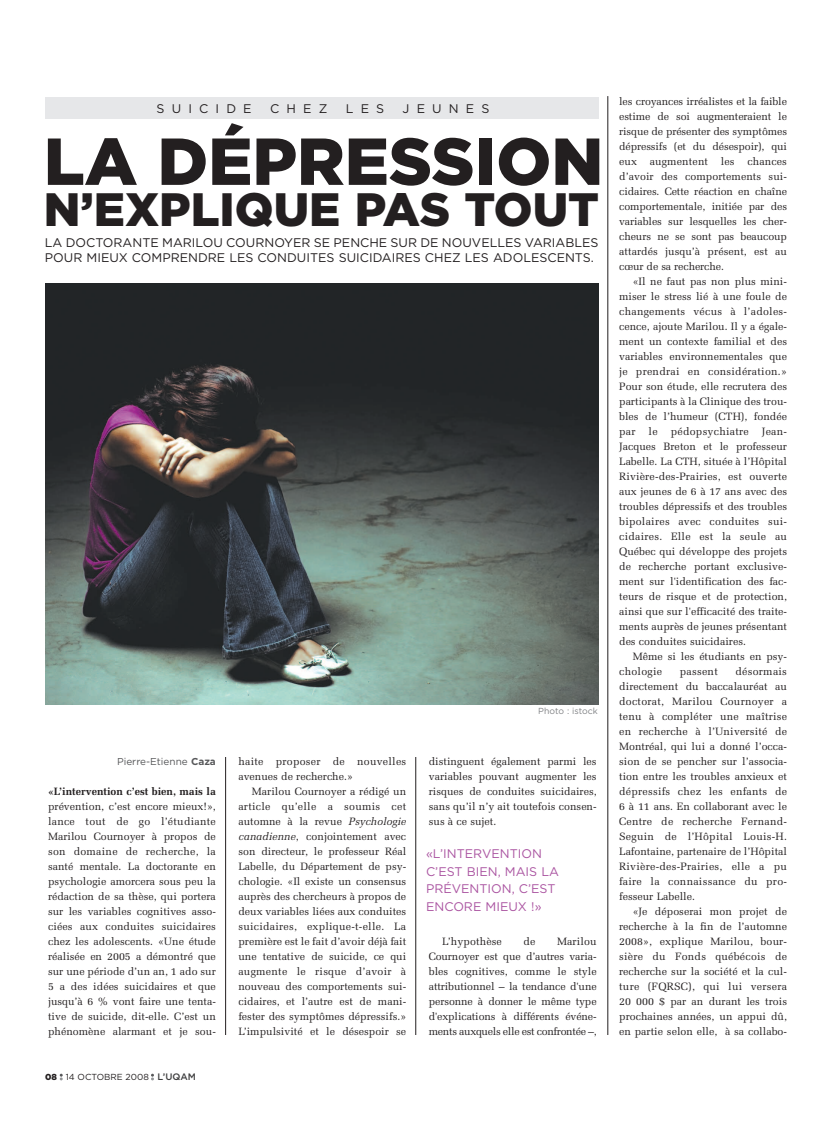
<style>
.page{position:relative;width:833px;height:1125px;background:#fff}
.page>*{position:absolute;margin:0;border:0;box-sizing:border-box;transform-origin:0 0}
.t1{font:900 66.25px "Gotham";color:#231f20}
.t2{font:900 46.75px "Gotham";color:#231f20}
.t3{font:12.5px/15px "Gotham";color:#231f20}
.t4{font:12.5px/17.5px "Gotham";color:#aa54a1}
.t5{font:12.5px "Gotham";letter-spacing:.57em;color:#231f20}
.t6{font:10.62px/15px "Melior";color:#231f20;text-align:justify}
.t7{font:10.62px/15px "Melior";letter-spacing:.02em;color:#231f20}
.t8{font:700 10.62px "Melior";color:#231f20}
.t9{font:10px "Gotham";color:#57585a}
.t10{font:8.75px "Gotham";color:#231f20}
.t11{font:8.75px "Gotham";color:#808285}
.s1{font-weight:700}
.s2{font-weight:900}
.s3{font-weight:500;font-size:9.38px;color:#3e3e3f}
.s4{font-style:italic}
</style>
<div class="page">
<svg style="left:60px;top:1074px;width:3px;height:6px"></svg>
<svg style="left:151px;top:1074px;width:3px;height:6px"></svg>
<hr style="left:225px;top:757px;width:1px;height:278px;background:#231f20">
<hr style="left:607px;top:96px;width:1px;height:939px;background:#231f20">
<hr style="left:415px;top:757px;width:1px;height:278px;background:#231f20">
<img style="left:45px;top:284px;width:553px;height:421px">
<div style="left:45px;top:97px;width:553px;height:21px;background:#e6e7e9"></div>
<p class="t5" style="left:157px;top:104px;width:97px">SUICIDE</p>
<p class="t3" style="left:270px;top:102px;width:59px">CHEZ</p>
<p class="t3" style="left:346px;top:102px;width:40px">LES</p>
<p class="t3" style="left:402px;top:102px;width:88px">JEUNES</p>
<h1 class="t1" style="left:44px;top:137px;width:561px">LA DÉPRESSION</h1>
<h2 class="t2" style="left:44px;top:192px;width:557px">N’EXPLIQUE PAS TOUT</h2>
<p class="t3" style="left:45px;top:236px;width:555px">LA DOCTORANTE MARILOU COURNOYER SE PENCHE SUR DE NOUVELLES VARIABLES<br>POUR MIEUX COMPRENDRE LES CONDUITES SUICIDAIRES CHEZ LES ADOLESCENTS.</p>
<p class="t9" style="left:117px;top:758px;width:100px">Pierre-Etienne <span class="s1">Caza</span></p>
<p class="t8" style="left:48px;top:787px;width:169px">«L’intervention c’est bien, mais la</p>
<p class="t6" style="left:48px;top:800px;width:169px">prévention, c’est encore mieux!», lance tout de go l’étudiante Marilou Cournoyer à propos de son domaine de recherche, la santé mentale. La doctorante en psychologie amorcera sous peu la rédaction de sa thèse, qui portera sur les variables cognitives asso&shy;ciées aux conduites suicidaires chez les adolescents. «Une étude réalisée en 2005 a démontré que sur une période d’un an, 1 ado sur 5 a des idées suicidaires et que jusqu’à 6 % vont faire une tenta&shy;tive de suicide, dit-elle. C’est un phénomène alarmant et je sou-</p>
<p class="t10" style="left:45px;top:1074px;width:152px"><span class="s2">08</span> 14 OCTOBRE 2008 <span class="s3">L’UQAM</span></p>
<p class="t7" style="left:238px;top:755px;width:169px">haite proposer de nouvelles avenues de recherche.»</p>
<p class="t6" style="left:238px;top:785px;width:169px;text-indent:14px">Marilou Cournoyer a rédigé un article qu’elle a soumis cet automne à la revue <span class="s4">Psychologie canadienne</span>, conjointement avec son directeur, le professeur Réal Labelle, du Département de psy&shy;chologie. «Il existe un consensus auprès des chercheurs à propos de deux variables liées aux conduites suicidaires, explique-t-elle. La première est le fait d’avoir déjà fait une tentative de suicide, ce qui augmente le risque d’avoir à nouveau des comportements sui&shy;cidaires, et l’autre est de mani&shy;fester des symptômes dépressifs.» L’impulsivité et le désespoir se</p>
<p class="t11" style="left:538px;top:707px;width:61px">Photo : istock</p>
<p class="t6" style="left:429px;top:755px;width:169px">distinguent également parmi les variables pouvant augmenter les risques de conduites suicidaires, sans qu’il n’y ait toutefois consen&shy;sus à ce sujet.</p>
<p class="t4" style="left:426px;top:846px;width:134px">«L’INTERVENTION<br>C’EST BIEN, MAIS LA<br>PRÉVENTION, C’EST<br>ENCORE MIEUX !»</p>
<p class="t6" style="left:429px;top:935px;width:169px;text-indent:128px">Marilou Cournoyer est que d’autres varia&shy;bles cognitives, comme le style attributionnel – la tendance d'une personne à donner le même type d'explications à différents événe&shy;ments auxquels elle est confrontée –,</p>
<p class="t6" style="left:442px;top:935px;width:61px">L’hypothèse</p>
<p class="t6" style="left:523px;top:935px;width:13px">de</p>
<p class="t6" style="left:619px;top:95px;width:169px">les croyances irréalistes et la faible estime de soi augmenteraient le risque de présenter des symptômes dépressifs (et du désespoir), qui eux augmentent les chances d’avoir des comportements sui&shy;cidaires. Cette réaction en chaîne comportementale, initiée par des variables sur lesquelles les cher&shy;cheurs ne se sont pas beaucoup attardés jusqu’à présent, est au cœur de sa recherche.</p>
<p class="t6" style="left:619px;top:275px;width:169px;text-indent:14px">«Il ne faut pas non plus mini&shy;miser le stress lié à une foule de changements vécus à l’adoles&shy;cence, ajoute Marilou. Il y a égale&shy;ment un contexte familial et des variables environnementales que je prendrai en considération.» Pour son étude, elle recrutera des participants à la Clinique des trou&shy;bles de l’humeur (CTH), fondée par le pédopsychiatre Jean-Jacques Breton et le professeur Labelle. La CTH, située à l’Hôpital Rivière-des-Prairies, est ouverte aux jeunes de 6 à 17 ans avec des troubles dépressifs et des troubles bipolaires avec conduites sui&shy;cidaires. Elle est la seule au Québec qui développe des projets de recherche portant exclusive&shy;ment sur l'identification des fac&shy;teurs de risque et de protection, ainsi que sur l'efficacité des traite&shy;ments auprès de jeunes présentant des conduites suicidaires.</p>
<p class="t6" style="left:619px;top:650px;width:169px;text-indent:14px">Même si les étudiants en psy&shy;chologie</p>
<p class="t6" style="left:619px;top:665px;width:169px;text-indent:116px">désormais directement du baccalauréat au doctorat, Marilou Cournoyer a tenu à compléter une maîtrise en recherche à l’Université de Montréal, qui lui a donné l’occa&shy;sion de se pencher sur l’associa&shy;tion entre les troubles anxieux et dépressifs chez les enfants de 6 à 11 ans. En collaborant avec le Centre de recherche Fernand-Seguin de l’Hôpital Louis-H.<br>Lafontaine, partenaire de l’Hôpital Rivière-des-Prairies, elle a pu faire la connaissance du pro&shy;fesseur Labelle.</p>
<p class="t6" style="left:619px;top:905px;width:169px;text-indent:14px">«Je déposerai mon projet de recherche à la fin de l’automne 2008», explique Marilou, bour&shy;sière du Fonds québécois de recherche sur la société et la cul&shy;ture (FQRSC), qui lui versera 20 000 $ par an durant les trois prochaines années, un appui dû, en partie selon elle, à sa collabo-</p>
<p class="t7" style="left:679px;top:665px;width:39px">passent</p>
</div>
